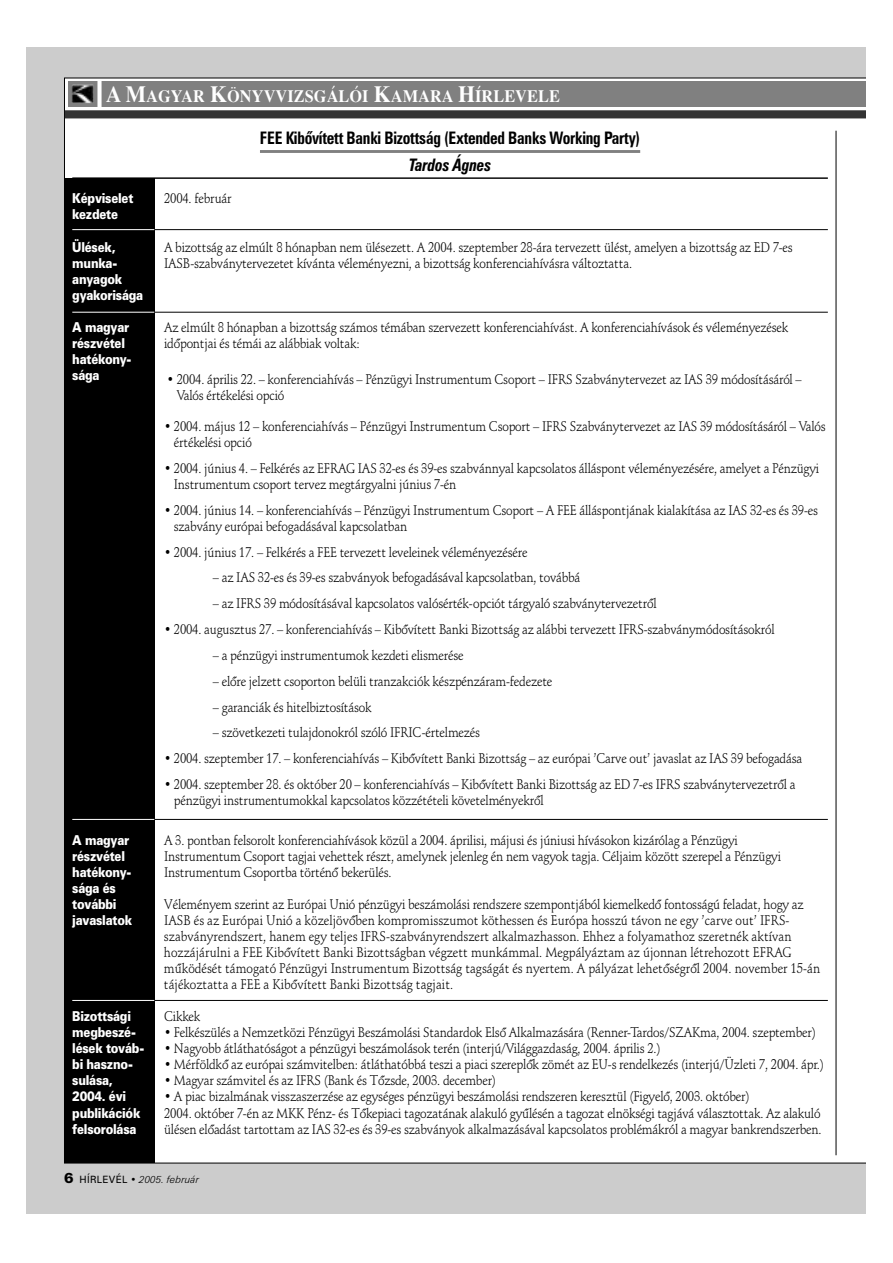
<style>
.page{position:relative;width:893px;height:1263px;background:#fff}
.page>*{position:absolute;margin:0;border:0;box-sizing:border-box;transform-origin:0 0}
.t1{font:17.25px "Zurich Condensed HU Bold";letter-spacing:-.015em;color:#000;scale:.9 1}
.t2{font:17.25px "Times Hun Bold";color:#fff;scale:.95 1}
.t3{font:italic 17.25px "Zurich Condensed HU Bold";letter-spacing:-.015em;color:#000;scale:.9 1}
.t4{font:13.65px/16px "Schneidler HU Normal";letter-spacing:-.015em;color:#000;scale:.9 1}
.t5{font:13.65px/16px "Zurich Black HU Normal";letter-spacing:-.02em;color:#fff;scale:.85 1}
.t6{font:10.05px "Zurich Light HU Italic";color:#000}
.s1{font-size:23.1px}
.s2{font-family:"Zurich Black HU Normal";font-size:14.4px}
.s3{font-family:"Zurich HU Normal"}
</style>
<div class="page">
<div style="left:26px;top:48px;width:839px;height:1166px;background:#ccc"></div>
<div style="left:64px;top:78px;width:801px;height:1085px;background:#fff"></div>
<div style="left:65px;top:110px;width:800px;height:8px;background:#333"></div>
<div style="left:68px;top:82px;width:797px;height:25px;background:#808080"></div>
<img style="left:72px;top:84px;width:21px;height:19px">
<div style="left:97px;top:81px;width:5px;height:27px;background:#fff"></div>
<hr style="left:835px;top:131px;width:1px;height:1024px;background:#000">
<div style="left:64px;top:178px;width:90px;height:985px;background:#000"></div>
<hr style="left:260px;top:150px;width:380px;height:3px;background:#808080">
<hr style="left:72px;top:177px;width:755px;height:2px;background:#000">
<hr style="left:72px;top:229px;width:755px;height:1px;background:#000">
<hr style="left:72px;top:229px;width:82px;height:1px;background:#fff">
<hr style="left:72px;top:312px;width:755px;height:1px;background:#000">
<hr style="left:72px;top:312px;width:82px;height:1px;background:#fff">
<hr style="left:72px;top:819px;width:755px;height:1px;background:#000">
<hr style="left:72px;top:819px;width:82px;height:1px;background:#fff">
<hr style="left:72px;top:1000px;width:755px;height:1px;background:#000">
<hr style="left:72px;top:1000px;width:82px;height:1px;background:#fff">
<p class="t2" style="left:106px;top:90px;width:479px"><span class="s1">A M</span>AGYAR <span class="s1">K</span>ÖNYVVIZSGÁLÓI <span class="s1">K</span>AMARA <span class="s1">H</span>ÍRLEVELE</p>
<p class="t1" style="left:260px;top:131px;width:424px">FEE Kibôvített Banki Bizottság (Extended Banks Working Party)</p>
<p class="t3" style="left:409px;top:159px;width:93px">Tardos Ágnes</p>
<p class="t5" style="left:72px;top:192px;width:73px">Képviselet</p>
<p class="t4" style="left:164px;top:192px;width:77px">2004. február</p>
<p class="t5" style="left:72px;top:208px;width:55px">kezdete</p>
<p class="t5" style="left:72px;top:240px;width:52px">Ülések,</p>
<p class="t4" style="left:164px;top:240px;width:700px">A bizottság az elmúlt 8 hónapban nem ülésezett. A 2004. szeptember 28-ára tervezett ülést, amelyen a bizottság az ED 7-es</p>
<p class="t5" style="left:72px;top:256px;width:54px">munka-</p>
<p class="t4" style="left:164px;top:256px;width:521px">IASB-szabványtervezetet kívánta véleményezni, a bizottság konferenciahívásra változtatta.</p>
<p class="t5" style="left:72px;top:272px;width:85px">anyagok gyakorisága</p>
<p class="t5" style="left:72px;top:320px;width:68px">A magyar</p>
<p class="t4" style="left:164px;top:320px;width:695px">Az elmúlt 8 hónapban a bizottság számos témában szervezett konferenciahívást. A konferenciahívások és véleményezések</p>
<p class="t5" style="left:72px;top:336px;width:64px">részvétel</p>
<p class="t4" style="left:164px;top:336px;width:219px">idôpontjai és témái az alábbiak voltak:</p>
<p class="t5" style="left:72px;top:353px;width:71px">hatékony&shy;sága</p>
<p class="t4" style="left:177px;top:373px;width:696px;text-indent:-10px">• 2004. április 22. – konferenciahívás – Pénzügyi Instrumentum Csoport – IFRS Szabványtervezet az IAS 39 módosításáról –<br>Valós értékelési opció</p>
<p class="t4" style="left:174px;top:419px;width:725px;text-indent:-10px">• 2004. május 12 – konferenciahívás – Pénzügyi Instrumentum Csoport – IFRS Szabványtervezet az IAS 39 módosításáról – Valós értékelési opció</p>
<p class="t4" style="left:174px;top:461px;width:718px;text-indent:-10px">• 2004. június 4. – Felkérés az EFRAG IAS 32-es és 39-es szabvánnyal kapcsolatos álláspont véleményezésére, amelyet a Pénzügyi<br>Instrumentum csoport tervez megtárgyalni június 7-én</p>
<p class="t4" style="left:174px;top:503px;width:717px;text-indent:-10px">• 2004. június 14. – konferenciahívás – Pénzügyi Instrumentum Csoport – A FEE álláspontjának kialakítása az IAS 32-es és 39-es szabvány európai befogadásával kapcsolatban</p>
<p class="t4" style="left:164px;top:545px;width:405px">• 2004. június 17. – Felkérés a FEE tervezett leveleinek véleményezésére</p>
<p class="t4" style="left:213px;top:571px;width:410px">– az IAS 32-es és 39-es szabványok befogadásával kapcsolatban, továbbá</p>
<p class="t4" style="left:213px;top:597px;width:494px">– az IFRS 39 módosításával kapcsolatos valósérték-opciót tárgyaló szabványtervezetrôl</p>
<p class="t4" style="left:164px;top:623px;width:680px">• 2004. augusztus 27. – konferenciahívás – Kibôvített Banki Bizottság az alábbi tervezett IFRS-szabványmódosításokról</p>
<p class="t4" style="left:213px;top:648px;width:280px">– a pénzügyi instrumentumok kezdeti elismerése</p>
<p class="t4" style="left:213px;top:674px;width:379px">– elôre jelzett csoporton belüli tranzakciók készpénzáram-fedezete</p>
<p class="t4" style="left:213px;top:700px;width:178px">– garanciák és hitelbiztosítások</p>
<p class="t4" style="left:213px;top:726px;width:298px">– szövetkezeti tulajdonokról szóló IFRIC-értelmezés</p>
<p class="t4" style="left:164px;top:752px;width:710px">• 2004. szeptember 17. – konferenciahívás – Kibôvített Banki Bizottság – az európai ’Carve out’ javaslat az IAS 39 befogadása</p>
<p class="t4" style="left:174px;top:778px;width:692px;text-indent:-10px">• 2004. szeptember 28. és október 20 – konferenciahívás – Kibôvített Banki Bizottság az ED 7-es IFRS szabványtervezetrôl a pénzügyi instrumentumokkal kapcsolatos közzétételi követelményekrôl</p>
<p class="t5" style="left:72px;top:833px;width:68px">A magyar</p>
<p class="t4" style="left:164px;top:833px;width:639px">A 3. pontban felsorolt konferenciahívások közül a 2004. áprilisi, májusi és júniusi hívásokon kizárólag a Pénzügyi</p>
<p class="t5" style="left:72px;top:849px;width:64px">részvétel</p>
<p class="t4" style="left:164px;top:849px;width:687px">Instrumentum Csoport tagjai vehettek részt, amelynek jelenleg én nem vagyok tagja. Céljaim között szerepel a Pénzügyi</p>
<p class="t5" style="left:72px;top:865px;width:71px">hatékony-</p>
<p class="t4" style="left:164px;top:865px;width:254px">Instrumentum Csoportba történô bekerülés.</p>
<p class="t5" style="left:72px;top:881px;width:54px">sága és további</p>
<p class="t4" style="left:164px;top:897px;width:712px">Véleményem szerint az Európai Unió pénzügyi beszámolási rendszere szempontjából kiemelkedô fontosságú feladat, hogy az</p>
<p class="t5" style="left:72px;top:913px;width:72px">javaslatok</p>
<p class="t4" style="left:164px;top:913px;width:730px">IASB és az Európai Unió a közeljövôben kompromisszumot köthessen és Európa hosszú távon ne egy ’carve out’ IFRS&shy;szabványrendszert, hanem egy teljes IFRS-szabványrendszert alkalmazhasson. Ehhez a folyamathoz szeretnék aktívan hozzájárulni a FEE Kibôvített Banki Bizottságban végzett munkámmal. Megpályáztam az újonnan létrehozott EFRAG mûködését támogató Pénzügyi Instrumentum Bizottság tagságát és nyertem. A pályázat lehetôségrôl 2004. november 15-án tájékoztatta a FEE a Kibôvített Banki Bizottság tagjait.</p>
<p class="t5" style="left:72px;top:1010px;width:71px">Bizottsági</p>
<p class="t4" style="left:164px;top:1010px;width:42px">Cikkek</p>
<p class="t5" style="left:72px;top:1026px;width:76px">megbeszé-</p>
<p class="t4" style="left:164px;top:1026px;width:726px">• Felkészülés a Nemzetközi Pénzügyi Beszámolási Standardok Elsô Alkalmazására (Renner-Tardos/SZAKma, 2004. szeptember)</p>
<p class="t5" style="left:72px;top:1042px;width:86px">lések továb-</p>
<p class="t4" style="left:164px;top:1042px;width:553px">• Nagyobb átláthatóságot a pénzügyi beszámolások terén (interjú/Világgazdaság, 2004. április 2.)</p>
<p class="t5" style="left:72px;top:1058px;width:73px">bi haszno-</p>
<p class="t4" style="left:164px;top:1058px;width:735px">• Mérföldkô az európai számvitelben: átláthatóbbá teszi a piaci szereplôk zömét az EU-s rendelkezés (interjú/Üzleti 7, 2004. ápr.)</p>
<p class="t5" style="left:72px;top:1074px;width:49px">sulása,</p>
<p class="t4" style="left:164px;top:1074px;width:370px">• Magyar számvitel és az IFRS (Bank és Tôzsde, 2003. december)</p>
<p class="t5" style="left:72px;top:1090px;width:65px">2004. évi</p>
<p class="t4" style="left:164px;top:1090px;width:652px">• A piac bizalmának visszaszerzése az egységes pénzügyi beszámolási rendszeren keresztül (Figyelô, 2003. október)</p>
<p class="t5" style="left:72px;top:1106px;width:82px">publikációk</p>
<p class="t4" style="left:164px;top:1106px;width:730px">2004. október 7-én az MKK Pénz- és Tôkepiaci tagozatának alakuló gyûlésén a tagozat elnökségi tagjává választottak. Az alakuló</p>
<p class="t5" style="left:72px;top:1122px;width:77px">felsorolása</p>
<p class="t4" style="left:164px;top:1122px;width:732px">ülésen elôadást tartottam az IAS 32-es és 39-es szabványok alkalmazásával kapcsolatos problémákról a magyar bankrendszerben.</p>
<p class="t6" style="left:64px;top:1175px;width:136px"><span class="s2">6</span> <span class="s3">HÍRLEVÉL •</span> 2005. február</p>
</div>
